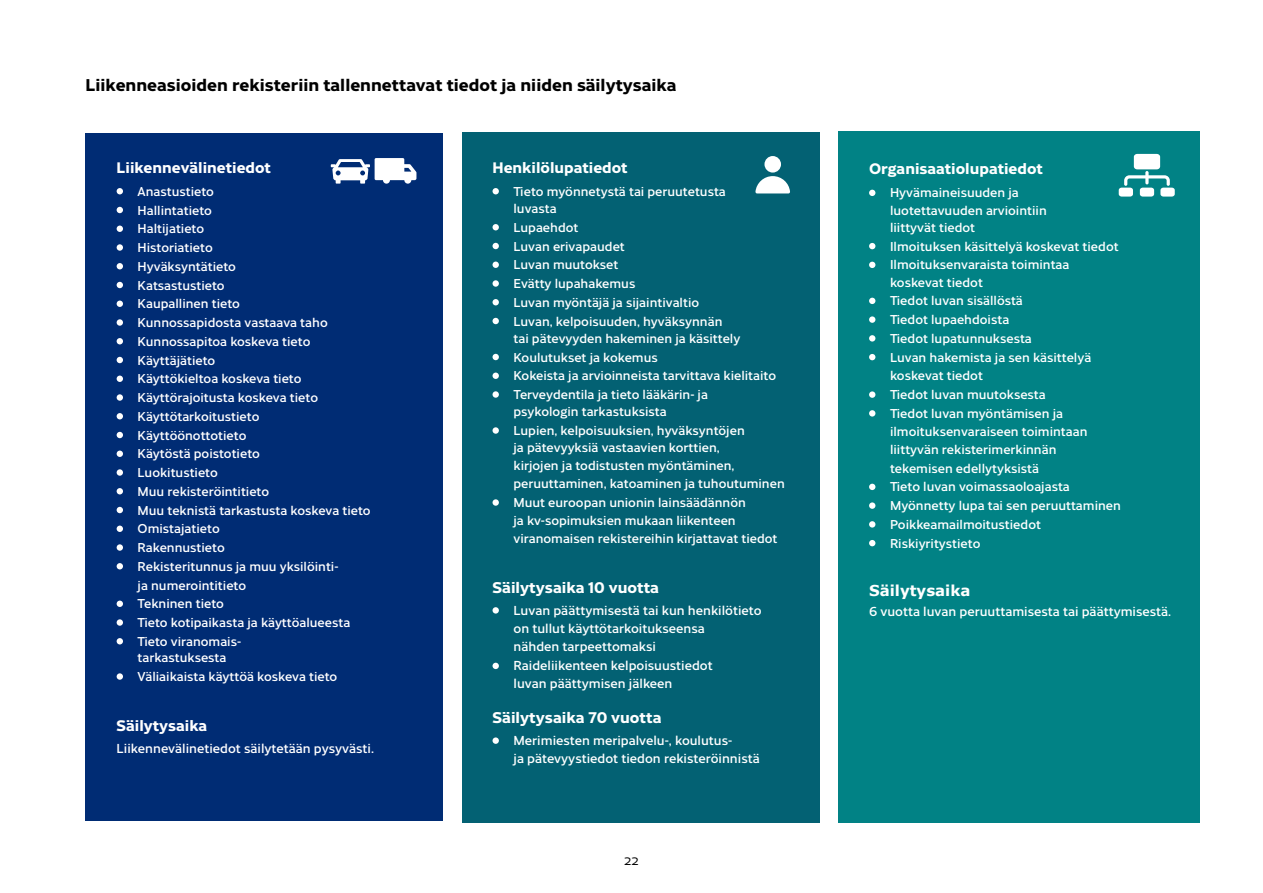
<style>
.page{position:relative;width:1263px;height:893px;background:#fff}
.page>*{position:absolute;margin:0;border:0;box-sizing:border-box;transform-origin:0 0}
.t1{font:700 16.5px "Cresta";color:#000}
.t2{font:700 15px "Cresta";color:#fff}
.t3{font:700 15px "Verdana";color:#fff}
.t4{font:700 14.7px "Cresta";color:#fff}
.t5{font:12.75px "Cresta";color:#000}
.t6{font:500 12.6px/18px "Cresta";color:#fff}
.t7{font:500 12.45px/18.8px "Cresta";color:#fff}
</style>
<div class="page">
<div style="left:838px;top:131px;width:362px;height:692px;background:#018285"></div>
<div style="left:463px;top:132px;width:357px;height:691px;background:#036173"></div>
<div style="left:492px;top:188px;width:7px;height:6px;background:#fff;border-radius:50%"></div>
<div style="left:492px;top:224px;width:7px;height:6px;background:#fff;border-radius:50%"></div>
<div style="left:492px;top:243px;width:7px;height:6px;background:#fff;border-radius:50%"></div>
<div style="left:492px;top:262px;width:7px;height:6px;background:#fff;border-radius:50%"></div>
<svg style="left:492px;top:280px;width:7px;height:7px"></svg>
<div style="left:492px;top:299px;width:7px;height:6px;background:#fff;border-radius:50%"></div>
<div style="left:492px;top:318px;width:7px;height:6px;background:#fff;border-radius:50%"></div>
<div style="left:492px;top:354px;width:7px;height:6px;background:#fff;border-radius:50%"></div>
<div style="left:492px;top:373px;width:7px;height:6px;background:#fff;border-radius:50%"></div>
<div style="left:492px;top:391px;width:7px;height:7px;background:#fff;border-radius:50%"></div>
<div style="left:492px;top:427px;width:7px;height:7px;background:#fff;border-radius:50%"></div>
<div style="left:492px;top:499px;width:7px;height:7px;background:#fff;border-radius:50%"></div>
<svg style="left:869px;top:190px;width:6px;height:6px"></svg>
<svg style="left:869px;top:243px;width:6px;height:6px"></svg>
<svg style="left:869px;top:262px;width:6px;height:6px"></svg>
<svg style="left:869px;top:298px;width:6px;height:6px"></svg>
<div style="left:869px;top:316px;width:6px;height:7px;background:#fff;border-radius:50%"></div>
<div style="left:869px;top:335px;width:6px;height:7px;background:#fff;border-radius:50%"></div>
<svg style="left:869px;top:354px;width:6px;height:6px"></svg>
<div style="left:869px;top:391px;width:6px;height:7px;background:#fff;border-radius:50%"></div>
<div style="left:869px;top:410px;width:6px;height:7px;background:#fff;border-radius:50%"></div>
<svg style="left:869px;top:484px;width:6px;height:6px"></svg>
<div style="left:869px;top:502px;width:6px;height:7px;background:#fff;border-radius:50%"></div>
<div style="left:869px;top:521px;width:6px;height:7px;background:#fff;border-radius:50%"></div>
<svg style="left:869px;top:540px;width:6px;height:6px"></svg>
<div style="left:492px;top:607px;width:7px;height:7px;background:#fff;border-radius:50%"></div>
<div style="left:492px;top:663px;width:7px;height:6px;background:#fff;border-radius:50%"></div>
<div style="left:492px;top:737px;width:7px;height:7px;background:#fff;border-radius:50%"></div>
<div style="left:86px;top:133px;width:357px;height:688px;background:#002c74"></div>
<svg style="left:117px;top:188px;width:6px;height:6px"></svg>
<svg style="left:117px;top:207px;width:6px;height:6px"></svg>
<svg style="left:117px;top:226px;width:6px;height:6px"></svg>
<div style="left:117px;top:244px;width:6px;height:7px;background:#fff;border-radius:50%"></div>
<svg style="left:117px;top:263px;width:6px;height:6px"></svg>
<svg style="left:117px;top:282px;width:6px;height:6px"></svg>
<svg style="left:117px;top:301px;width:6px;height:6px"></svg>
<div style="left:117px;top:319px;width:6px;height:7px;background:#fff;border-radius:50%"></div>
<svg style="left:117px;top:338px;width:6px;height:6px"></svg>
<svg style="left:117px;top:357px;width:6px;height:6px"></svg>
<svg style="left:117px;top:376px;width:6px;height:6px"></svg>
<div style="left:117px;top:394px;width:6px;height:7px;background:#fff;border-radius:50%"></div>
<svg style="left:117px;top:413px;width:6px;height:6px"></svg>
<svg style="left:117px;top:432px;width:6px;height:6px"></svg>
<svg style="left:117px;top:451px;width:6px;height:6px"></svg>
<div style="left:117px;top:469px;width:6px;height:7px;background:#fff;border-radius:50%"></div>
<svg style="left:117px;top:488px;width:6px;height:6px"></svg>
<svg style="left:117px;top:507px;width:6px;height:6px"></svg>
<svg style="left:117px;top:526px;width:6px;height:6px"></svg>
<div style="left:117px;top:544px;width:6px;height:7px;background:#fff;border-radius:50%"></div>
<svg style="left:117px;top:563px;width:6px;height:6px"></svg>
<svg style="left:117px;top:601px;width:6px;height:6px"></svg>
<div style="left:117px;top:619px;width:6px;height:7px;background:#fff;border-radius:50%"></div>
<svg style="left:117px;top:638px;width:6px;height:6px"></svg>
<div style="left:117px;top:673px;width:6px;height:7px;background:#fff;border-radius:50%"></div>
<svg style="left:1124px;top:171px;width:46px;height:15px"></svg>
<div style="left:1119px;top:188px;width:14px;height:9px;background:#fff;border-radius:3px"></div>
<div style="left:1140px;top:188px;width:14px;height:9px;background:#fff;border-radius:3px"></div>
<div style="left:1160px;top:188px;width:15px;height:9px;background:#fff;border-radius:3px"></div>
<div style="left:1134px;top:154px;width:26px;height:15px;background:#fff;border-radius:3px"></div>
<svg style="left:331px;top:158px;width:85px;height:26px"></svg>
<div style="left:764px;top:156px;width:17px;height:17px;background:#fff;border-radius:50%"></div>
<svg style="left:755px;top:176px;width:35px;height:17px"></svg>
<h1 class="t1" style="left:86px;top:71px;width:592px">Liikenneasioiden rekisteriin tallennettavat tiedot ja niiden säilytysaika</h1>
<p class="t4" style="left:117px;top:155px;width:156px">Liikennevälinetiedot</p>
<p class="t7" style="left:138px;top:181px;width:235px">Anastustieto<br>Hallintatieto<br>Haltijatieto<br>Historiatieto<br>Hyväksyntätieto<br>Katsastustieto<br>Kaupallinen tieto<br>Kunnossapidosta vastaava taho<br>Kunnossapitoa koskeva tieto<br>Käyttäjätieto<br>Käyttökieltoa koskeva tieto<br>Käyttörajoitusta koskeva tieto<br>Käyttötarkoitustieto<br>Käyttöönottotieto<br>Käytöstä poistotieto<br>Luokitustieto<br>Muu rekisteröintitieto<br>Muu teknistä tarkastusta koskeva tieto<br>Omistajatieto<br>Rakennustieto<br>Rekisteritunnus ja muu yksilöinti-<br>ja numerointitieto<br>Tekninen tieto<br>Tieto kotipaikasta ja käyttöalueesta<br>Tieto viranomais-</p>
<p class="t7" style="left:138px;top:648px;width:201px">tarkastuksesta<br>Väliaikaista käyttöä koskeva tieto</p>
<p class="t4" style="left:117px;top:713px;width:92px">Säilytysaika</p>
<p class="t6" style="left:117px;top:739px;width:259px">Liikennevälinetiedot säilytetään pysyvästi.</p>
<p class="t4" style="left:492px;top:155px;width:137px">Henkilölupatiedot</p>
<p class="t7" style="left:513px;top:182px;width:214px;line-height:17.2px">Tieto myönnetystä tai peruutetusta luvasta</p>
<p class="t7" style="left:513px;top:217px;width:210px">Lupaehdot<br>Luvan erivapaudet<br>Luvan muutokset<br>Evätty lupahakemus<br>Luvan myöntäjä ja sijaintivaltio<br>Luvan, kelpoisuuden, hyväksynnän</p>
<p class="t7" style="left:513px;top:328px;width:264px">tai pätevyyden hakeminen ja käsittely Koulutukset ja kokemus<br>Kokeista ja arvioinneista tarvittava kielitaito Terveydentila ja tieto lääkärin- ja</p>
<p class="t7" style="left:513px;top:402px;width:233px">psykologin tarkastuksista<br>Lupien, kelpoisuuksien, hyväksyntöjen</p>
<p class="t7" style="left:513px;top:438px;width:222px;line-height:17.2px">ja pätevyyksiä vastaavien korttien, kirjojen ja todistusten myöntäminen,</p>
<p class="t7" style="left:513px;top:474px;width:273px;line-height:18.3px">peruuttaminen, katoaminen ja tuhoutuminen Muut euroopan unionin lainsäädännön<br>ja kv-sopimuksien mukaan liikenteen viranomaisen rekistereihin kirjattavat tiedot</p>
<p class="t2" style="left:492px;top:575px;width:168px">Säilytysaika 10 vuotta</p>
<p class="t6" style="left:513px;top:600px;width:250px">Luvan päättymisestä tai kun henkilötieto on tullut käyttötarkoitukseensa<br>nähden tarpeettomaksi</p>
<p class="t6" style="left:513px;top:656px;width:201px">Raideliikenteen kelpoisuustiedot luvan päättymisen jälkeen</p>
<p class="t2" style="left:492px;top:705px;width:170px">Säilytysaika 70 vuotta</p>
<p class="t6" style="left:513px;top:731px;width:248px">Merimiesten meripalvelu-, koulutus-<br>ja pätevyystiedot tiedon rekisteröinnistä</p>
<p class="t5" style="left:624px;top:851px;width:16px">22</p>
<p class="t4" style="left:869px;top:157px;width:175px">Organisaatiolupatiedot</p>
<p class="t7" style="left:890px;top:183px;width:158px;line-height:17.2px">Hyvämaineisuuden ja luotettavuuden arviointiin liittyvät tiedot</p>
<p class="t7" style="left:890px;top:236px;width:230px">Ilmoituksen käsittelyä koskevat tiedot<br>Ilmoituksenvaraista toimintaa</p>
<p class="t7" style="left:890px;top:272px;width:232px">koskevat tiedot<br>Tiedot luvan sisällöstä<br>Tiedot lupaehdoista<br>Tiedot lupatunnuksesta<br>Luvan hakemista ja sen käsittelyä koskevat tiedot<br>Tiedot luvan muutoksesta<br>Tiedot luvan myöntämisen ja ilmoituksenvaraiseen toimintaan liittyvän rekisterimerkinnän tekemisen edellytyksistä<br>Tieto luvan voimassaoloajasta<br>Myönnetty lupa tai sen peruuttaminen<br>Poikkeamailmoitustiedot<br>Riskiyritystieto</p>
<p class="t3" style="left:869px;top:581px;width:103px">Säilytysaika</p>
<p class="t6" style="left:869px;top:601px;width:304px">6 vuotta luvan peruuttamisesta tai päättymisestä.</p>
</div>
